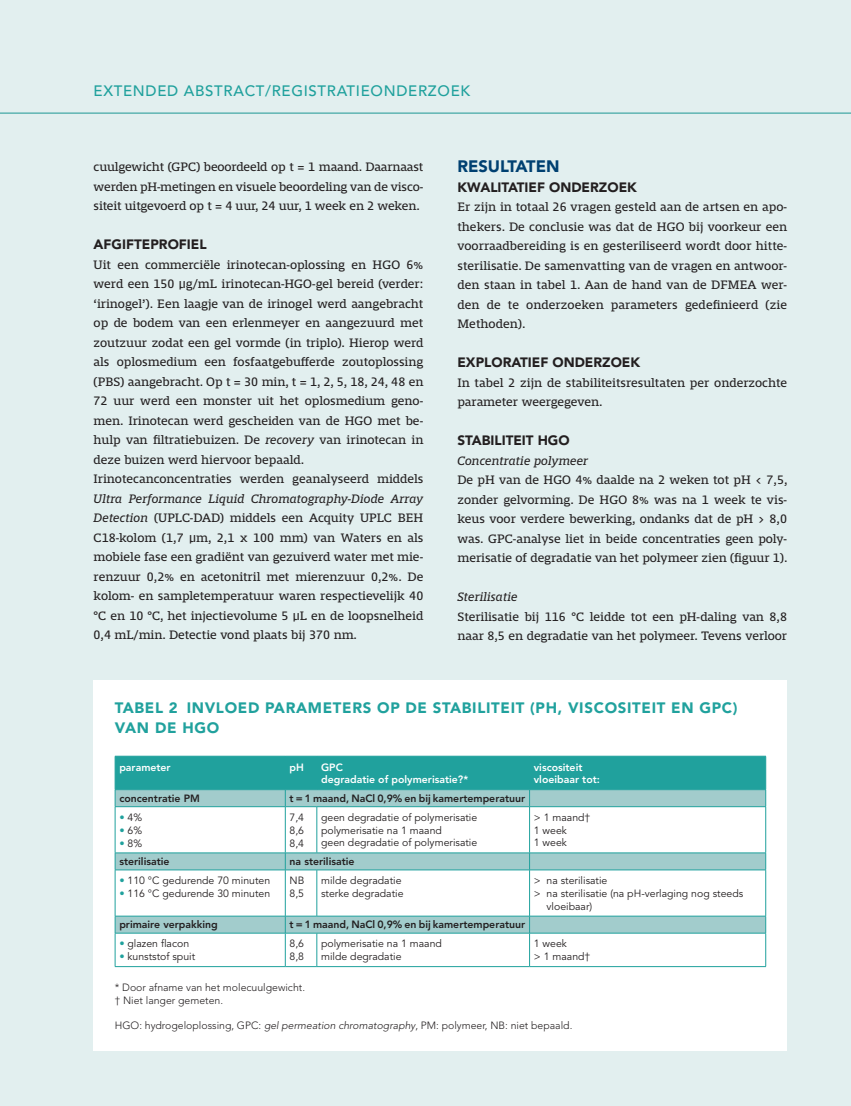
<style>
.page{position:relative;width:851px;height:1106px;background:#fff}
.page>*{position:absolute;margin:0;border:0;box-sizing:border-box;transform-origin:0 0}
.t1{font:900 16.5px "Avenir LT Std";color:#004071}
.t2{font:900 15px/19.5px "Avenir LT Std";letter-spacing:.045em;color:#20a19d}
.t3{font:500 15px "Avenir LT Std";letter-spacing:.045em;color:#20a19d}
.t4{font:900 13.5px "Avenir LT Std";color:#231f20}
.t5{font:12.75px/19.5px "Mislab Std";color:#231f20;text-align:justify}
.t6{font:italic 12.75px "Mislab Std";color:#231f20}
.t7{font:10.5px/12.8px "Avenir LT Std";color:#231f20}
.t8{font:800 10.5px "Avenir LT Std";color:#231f20}
.t9{font:300 10.5px/12.8px "Avenir LT Std";color:#231f20}
.t10{font:800 10.5px/12.8px "Avenir LT Std";color:#fff}
.s1{font-style:italic}
.s2{color:#20a19d}
</style>
<div class="page">
<div style="left:0;top:0;width:850px;height:1106px;background:#e2efef"></div>
<hr style="left:0;top:113px;width:850px;height:1px;background:#20a19d">
<div style="left:94px;top:680px;width:693px;height:370px;background:#fff"></div>
<svg style="left:116px;top:807px;width:649px;height:125px"></svg>
<svg style="left:115px;top:756px;width:651px;height:50px;background:#49aeac"></svg>
<hr style="left:115px;top:806px;width:170px;height:1px;background:#20a19d">
<hr style="left:115px;top:807px;width:1px;height:45px;background:#20a19d">
<hr style="left:285px;top:806px;width:32px;height:1px;background:#20a19d">
<hr style="left:285px;top:807px;width:1px;height:45px;background:#20a19d">
<hr style="left:317px;top:806px;width:212px;height:1px;background:#20a19d">
<hr style="left:316px;top:807px;width:1px;height:45px;background:#20a19d">
<hr style="left:529px;top:806px;width:236px;height:1px;background:#20a19d">
<hr style="left:529px;top:807px;width:1px;height:45px;background:#20a19d">
<hr style="left:765px;top:807px;width:1px;height:45px;background:#20a19d">
<hr style="left:115px;top:852px;width:170px;height:1px;background:#20a19d">
<svg style="left:115px;top:853px;width:1px;height:16px"></svg>
<hr style="left:285px;top:852px;width:32px;height:1px;background:#20a19d">
<svg style="left:285px;top:853px;width:1px;height:16px"></svg>
<hr style="left:317px;top:852px;width:212px;height:1px;background:#20a19d">
<hr style="left:529px;top:852px;width:236px;height:1px;background:#20a19d">
<svg style="left:529px;top:853px;width:1px;height:16px"></svg>
<svg style="left:765px;top:853px;width:1px;height:16px"></svg>
<hr style="left:115px;top:869px;width:170px;height:1px;background:#20a19d">
<hr style="left:115px;top:870px;width:1px;height:46px;background:#20a19d">
<hr style="left:285px;top:869px;width:32px;height:1px;background:#20a19d">
<hr style="left:285px;top:870px;width:1px;height:46px;background:#20a19d">
<hr style="left:317px;top:869px;width:212px;height:1px;background:#20a19d">
<hr style="left:316px;top:870px;width:1px;height:46px;background:#20a19d">
<hr style="left:529px;top:869px;width:236px;height:1px;background:#20a19d">
<hr style="left:529px;top:870px;width:1px;height:46px;background:#20a19d">
<hr style="left:765px;top:870px;width:1px;height:46px;background:#20a19d">
<hr style="left:115px;top:915px;width:170px;height:1px;background:#20a19d">
<svg style="left:115px;top:916px;width:1px;height:16px"></svg>
<hr style="left:285px;top:915px;width:32px;height:1px;background:#20a19d">
<svg style="left:285px;top:916px;width:1px;height:16px"></svg>
<hr style="left:317px;top:915px;width:212px;height:1px;background:#20a19d">
<hr style="left:529px;top:915px;width:236px;height:1px;background:#20a19d">
<svg style="left:529px;top:916px;width:1px;height:16px"></svg>
<svg style="left:765px;top:916px;width:1px;height:17px"></svg>
<hr style="left:115px;top:932px;width:170px;height:1px;background:#20a19d">
<hr style="left:115px;top:933px;width:1px;height:33px;background:#20a19d">
<hr style="left:285px;top:932px;width:32px;height:1px;background:#20a19d">
<hr style="left:285px;top:933px;width:1px;height:33px;background:#20a19d">
<hr style="left:317px;top:932px;width:212px;height:1px;background:#20a19d">
<hr style="left:316px;top:933px;width:1px;height:33px;background:#20a19d">
<hr style="left:529px;top:932px;width:236px;height:1px;background:#20a19d">
<hr style="left:529px;top:933px;width:1px;height:33px;background:#20a19d">
<hr style="left:765px;top:933px;width:1px;height:33px;background:#20a19d">
<hr style="left:115px;top:966px;width:170px;height:1px;background:#20a19d">
<hr style="left:285px;top:966px;width:32px;height:1px;background:#20a19d">
<hr style="left:317px;top:966px;width:212px;height:1px;background:#20a19d">
<hr style="left:529px;top:966px;width:236px;height:1px;background:#20a19d">
<p class="t3" style="left:94px;top:83px;width:378px">EXTENDED ABSTRACT/REGISTRATIEONDERZOEK</p>
<p class="t5" style="left:94px;top:157px;width:331px">cuulgewicht (GPC) beoordeeld op t = 1 maand. Daarnaast werden pH-metingen en visuele beoordeling van de visco&shy;siteit uitgevoerd op t = 4 uur, 24 uur, 1 week en 2 weken.</p>
<p class="t4" style="left:94px;top:236px;width:115px">AFGIFTEPROFIEL</p>
<p class="t5" style="left:94px;top:255px;width:331px;text-align:left">Uit een commerciële irinotecan-oplossing en HGO 6% werd een 150 µg/mL irinotecan-HGO-gel bereid (verder: ‘irinogel’). Een laagje van de irinogel werd aangebracht op de bodem van een erlenmeyer en aangezuurd met zoutzuur zodat een gel vormde (in triplo). Hierop werd als oplosmedium een fosfaatgebufferde zoutoplossing (PBS) aangebracht. Op t = 30 min, t = 1, 2, 5, 18, 24, 48 en 72 uur werd een monster uit het oplosmedium geno&shy;men. Irinotecan werd gescheiden van de HGO met be&shy;hulp van filtratiebuizen. De <span class="s1">recovery</span> van irinotecan in deze buizen werd hiervoor bepaald.<br>Irinotecanconcentraties werden geanalyseerd middels</p>
<p class="t5" style="left:94px;top:489px;width:331px"><span class="s1">Ultra Performance Liquid Chromatography-Diode Array Detection</span> (UPLC-DAD) middels een Acquity UPLC BEH C18-kolom (1,7 µm, 2,1 x 100 mm) van Waters en als mobiele fase een gradiënt van gezuiverd water met mie&shy;renzuur 0,2% en acetonitril met mierenzuur 0,2%. De kolom- en sampletemperatuur waren respectievelijk 40 °C en 10 °C, het injectievolume 5 µL en de loopsnelheid 0,4 mL/min. Detectie vond plaats bij 370 nm.</p>
<p class="t1" style="left:457px;top:156px;width:104px">RESULTATEN</p>
<p class="t4" style="left:457px;top:179px;width:181px">KWALITATIEF ONDERZOEK</p>
<p class="t5" style="left:457px;top:197px;width:331px">Er zijn in totaal 26 vragen gesteld aan de artsen en apo&shy;thekers. De conclusie was dat de HGO bij voorkeur een voorraadbereiding is en gesteriliseerd wordt door hitte&shy;sterilisatie. De samenvatting van de vragen en antwoor&shy;den staan in tabel 1. Aan de hand van de DFMEA wer&shy;den de te onderzoeken parameters gedefinieerd (zie Methoden).</p>
<p class="t4" style="left:457px;top:354px;width:184px">EXPLORATIEF ONDERZOEK</p>
<p class="t5" style="left:457px;top:373px;width:331px">In tabel 2 zijn de stabiliteitsresultaten per onderzochte parameter weergegeven.</p>
<p class="t4" style="left:457px;top:432px;width:114px">STABILITEIT HGO</p>
<p class="t6" style="left:457px;top:454px;width:132px">Concentratie polymeer</p>
<p class="t5" style="left:457px;top:470px;width:331px">De pH van de HGO 4% daalde na 2 weken tot pH &lt; 7,5, zonder gelvorming. De HGO 8% was na 1 week te vis&shy;keus voor verdere bewerking, ondanks dat de pH &gt; 8,0 was. GPC-analyse liet in beide concentraties geen poly&shy;merisatie of degradatie van het polymeer zien (figuur 1).</p>
<p class="t6" style="left:457px;top:590px;width:62px">Sterilisatie</p>
<p class="t5" style="left:457px;top:607px;width:331px">Sterilisatie bij 116 °C leidde tot een pH-daling van 8,8 naar 8,5 en degradatie van het polymeer. Tevens verloor</p>
<p class="t2" style="left:115px;top:698px;width:624px">TABEL 2 INVLOED PARAMETERS OP DE STABILITEIT (PH, VISCOSITEIT EN GPC)<br>VAN DE HGO</p>
<p class="t10" style="left:119px;top:760px;width:53px">parameter</p>
<p class="t10" style="left:289px;top:760px;width:16px">pH</p>
<p class="t10" style="left:321px;top:760px;width:149px">GPC<br>degradatie of polymerisatie?*</p>
<p class="t10" style="left:533px;top:760px;width:68px">viscositeit vloeibaar tot:</p>
<p class="t8" style="left:119px;top:792px;width:82px">concentratie PM</p>
<p class="t8" style="left:289px;top:792px;width:237px">t = 1 maand, NaCl 0,9% en bij kamertemperatuur</p>
<p class="t7" style="left:119px;top:811px;width:24px"><span class="s2">•</span> 4%</p>
<p class="t7" style="left:119px;top:824px;width:24px"><span class="s2">•</span> 6%</p>
<p class="t7" style="left:119px;top:836px;width:24px"><span class="s2">•</span> 8%</p>
<p class="t7" style="left:289px;top:811px;width:16px;text-align:justify">7,4<br>8,6<br>8,4</p>
<p class="t7" style="left:321px;top:811px;width:158px">geen degradatie of polymerisatie polymerisatie na 1 maand<br>geen degradatie of polymerisatie</p>
<p class="t7" style="left:533px;top:811px;width:58px">&gt; 1 maand†<br>1 week<br>1 week</p>
<p class="t8" style="left:119px;top:855px;width:52px">sterilisatie</p>
<p class="t8" style="left:289px;top:855px;width:66px">na sterilisatie</p>
<p class="t7" style="left:119px;top:874px;width:152px"><span class="s2">•</span> 110 °C gedurende 70 minuten</p>
<p class="t7" style="left:119px;top:887px;width:152px"><span class="s2">•</span> 116 °C gedurende 30 minuten</p>
<p class="t7" style="left:289px;top:874px;width:16px">NB<br>8,5</p>
<p class="t7" style="left:321px;top:874px;width:84px">milde degradatie sterke degradatie</p>
<p class="t7" style="left:533px;top:874px;width:75px">&gt; na sterilisatie</p>
<p class="t7" style="left:533px;top:887px;width:211px">&gt; na sterilisatie (na pH-verlaging nog steeds</p>
<p class="t7" style="left:546px;top:900px;width:47px">vloeibaar)</p>
<p class="t8" style="left:119px;top:918px;width:100px">primaire verpakking</p>
<p class="t8" style="left:289px;top:918px;width:237px">t = 1 maand, NaCl 0,9% en bij kamertemperatuur</p>
<p class="t7" style="left:119px;top:937px;width:71px"><span class="s2">•</span> glazen flacon</p>
<p class="t7" style="left:119px;top:950px;width:77px"><span class="s2">•</span> kunststof spuit</p>
<p class="t7" style="left:289px;top:937px;width:16px">8,6<br>8,8</p>
<p class="t7" style="left:321px;top:937px;width:122px">polymerisatie na 1 maand milde degradatie</p>
<p class="t7" style="left:533px;top:937px;width:58px">1 week<br>&gt; 1 maand†</p>
<p class="t9" style="left:115px;top:980px;width:192px">* Door afname van het molecuulgewicht. † Niet langer gemeten.</p>
<p class="t9" style="left:115px;top:1019px;width:459px">HGO: hydrogeloplossing, GPC: <span class="s1">gel permeation chromatography</span>, PM: polymeer, NB: niet bepaald.</p>
</div>
